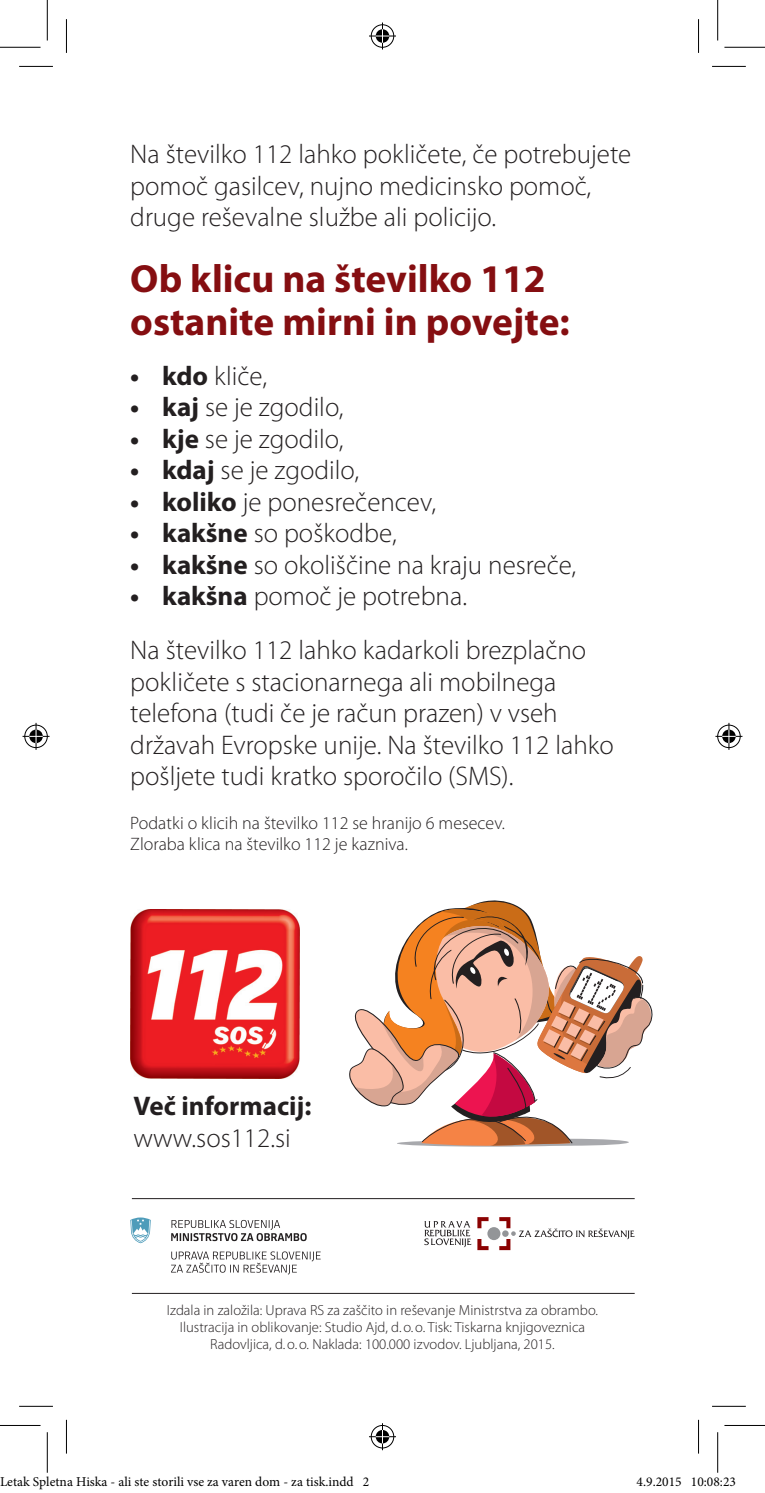
<style>
.page{position:relative;width:765px;height:1493px;background:#fff}
.page>*{position:absolute;margin:0;border:0;box-sizing:border-box;transform-origin:0 0}
.Mednaslov{font:700 39.38px/42.8px "Myriad Pro";color:#850e11}
.Besedilo_normal{font:300 27px/31.5px "Myriad Pro";color:#231f20}
.Alineja{font:300 27px "Myriad Pro";color:#231f20}
.Alineja-2{font:700 27px "Myriad Pro";color:#231f20}
.Besedilo_normal-2{font:300 18px/21.4px "Myriad Pro";color:#231f20}
.Kolofon{font:300 14.62px/16.9px "Myriad Pro";color:#231f20;text-align:center}
.t1{font:13.5px "Minion Pro";color:#000}
.s1{font-weight:700}
</style>
<div class="page">
<img style="left:130px;top:909px;width:169px;height:169px">
<hr style="left:132px;top:1292px;width:502px;height:1px;background:#231f20">
<hr style="left:132px;top:1198px;width:502px;height:1px;background:#231f20">
<svg style="left:349px;top:900px;width:304px;height:247px"></svg>
<svg style="left:171px;top:1219px;width:135px;height:22px"></svg>
<svg style="left:130px;top:1217px;width:21px;height:26px"></svg>
<svg style="left:171px;top:1251px;width:149px;height:23px"></svg>
<svg style="left:477px;top:1217px;width:157px;height:33px"></svg>
<svg style="left:424px;top:1221px;width:47px;height:26px"></svg>
<hr style="left:19px;top:66px;width:34px;height:1px;background:#000">
<hr style="left:711px;top:66px;width:34px;height:1px;background:#000">
<hr style="left:19px;top:1405px;width:34px;height:1px;background:#000">
<hr style="left:711px;top:1405px;width:34px;height:1px;background:#000">
<hr style="left:66px;top:19px;width:1px;height:34px;background:#000">
<hr style="left:66px;top:1419px;width:1px;height:34px;background:#000">
<hr style="left:697px;top:19px;width:1px;height:34px;background:#000">
<hr style="left:697px;top:1419px;width:1px;height:34px;background:#000">
<hr style="left:0;top:47px;width:40px;height:1px;background:#000">
<hr style="left:724px;top:47px;width:40px;height:1px;background:#000">
<hr style="left:0;top:1425px;width:40px;height:1px;background:#000">
<hr style="left:724px;top:1425px;width:40px;height:1px;background:#000">
<hr style="left:47px;top:0;width:1px;height:40px;background:#000">
<hr style="left:47px;top:1432px;width:1px;height:40px;background:#000">
<hr style="left:717px;top:0;width:1px;height:40px;background:#000">
<hr style="left:717px;top:1432px;width:1px;height:40px;background:#000">
<svg style="left:369px;top:23px;width:27px;height:27px"></svg>
<svg style="left:369px;top:1423px;width:27px;height:27px"></svg>
<svg style="left:23px;top:723px;width:27px;height:27px"></svg>
<svg style="left:715px;top:723px;width:27px;height:27px"></svg>
<p class="Besedilo_normal" style="left:130px;top:138px;width:502px">Na številko 112 lahko pokličete, če potrebujete pomoč gasilcev, nujno medicinsko pomoč, druge reševalne službe ali policijo.</p>
<p class="Mednaslov" style="left:130px;top:256px;width:440px">Ob klicu na številko 112 ostanite mirni in povejte:</p>
<p class="Alineja" style="left:130px;top:359px;width:138px"><span class="s1">• kdo</span> kliče,</p>
<p class="Alineja" style="left:130px;top:391px;width:215px"><span class="s1">• kaj</span> se je zgodilo,</p>
<p class="Alineja" style="left:130px;top:422px;width:214px"><span class="s1">• kje</span> se je zgodilo,</p>
<p class="Alineja" style="left:130px;top:454px;width:230px"><span class="s1">• kdaj</span> se je zgodilo,</p>
<p class="Alineja" style="left:130px;top:485px;width:307px"><span class="s1">• koliko</span> je ponesrečencev,</p>
<p class="Alineja" style="left:130px;top:517px;width:268px"><span class="s1">• kakšne</span> so poškodbe,</p>
<p class="Alineja" style="left:130px;top:548px;width:447px"><span class="s1">• kakšne</span> so okoliščine na kraju nesreče,</p>
<p class="Alineja" style="left:130px;top:580px;width:338px"><span class="s1">• kakšna</span> pomoč je potrebna.</p>
<p class="Besedilo_normal" style="left:130px;top:634px;width:485px">Na številko 112 lahko kadarkoli brezplačno pokličete s stacionarnega ali mobilnega telefona (tudi če je račun prazen) v vseh državah Evropske unije. Na številko 112 lahko pošljete tudi kratko sporočilo (SMS).</p>
<p class="Besedilo_normal-2" style="left:130px;top:812px;width:376px">Podatki o klicih na številko 112 se hranijo 6 mesecev.<br>Zloraba klica na številko 112 je kazniva.</p>
<p class="Alineja-2" style="left:133px;top:1088px;width:179px">Več informacij:</p>
<p class="Besedilo_normal" style="left:133px;top:1121px;width:159px">www.sos112.si</p>
<p class="Kolofon" style="left:167px;top:1301px;width:432px">Izdala in založila: Uprava RS za zaščito in reševanje Ministrstva za obrambo.<br>Ilustracija in oblikovanje: Studio Ajd, d.o.o. Tisk: Tiskarna knjigoveznica<br>Radovljica, d.o.o. Naklada: 100.000 izvodov. Ljubljana, 2015.</p>
<p class="t1" style="left:0;top:1472px;width:371px">Letak Spletna Hiska - ali ste storili vse za varen dom - za tisk.indd 2</p>
<p class="t1" style="left:636px;top:1472px;width:101px">4.9.2015 10:08:23</p>
</div>
